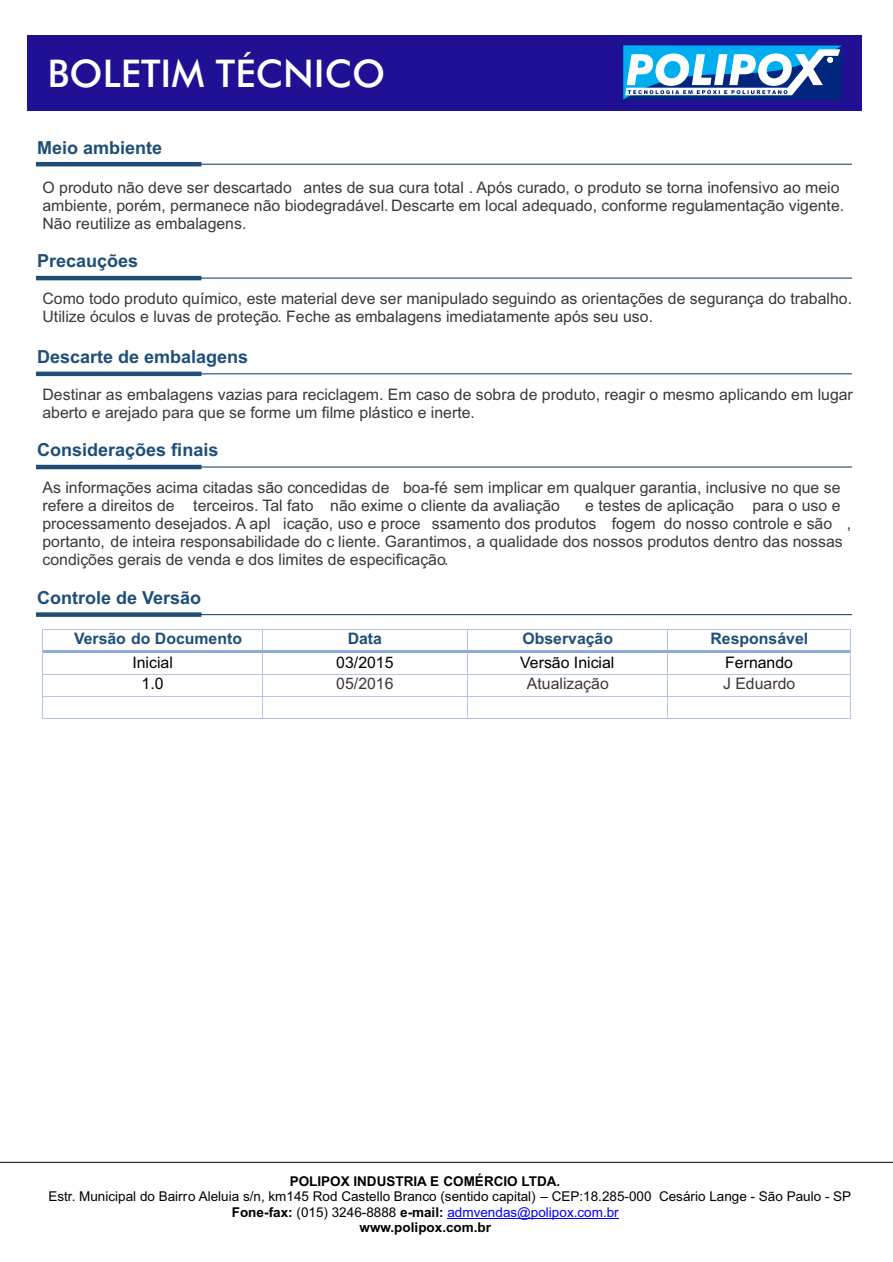
<style>
.page{position:relative;width:893px;height:1262px;background:#fff}
.page>*{position:absolute;margin:0;border:0;box-sizing:border-box;transform-origin:0 0}
.t1{font:500 38.25px "Futura BT";color:#fff}
.t2{font:700 18px "Arial";color:#1f4e79}
.t3{font:15.9px/18.1px "Arial";color:#3b3838}
.t4{font:700 15.9px "Arial";color:#1f4e79}
.t5{font:15.9px "Arial";color:#000}
.t6{font:13.5px "Arial";color:#000}
.t7{font:13.5px "Arial";color:#00f}
.t8{font:700 13.5px "Arial";color:#000}
.s1{font-weight:700;color:#000}
.s2{color:#000}
</style>
<div class="page">
<hr style="left:447px;top:1218px;width:172px;height:1px;background:#00f">
<hr style="left:0;top:1161px;width:893px;height:1px;background:#000">
<hr style="left:43px;top:629px;width:219px;height:1px;background:#b4c6e7">
<hr style="left:263px;top:629px;width:203px;height:1px;background:#b4c6e7">
<hr style="left:467px;top:629px;width:200px;height:1px;background:#b4c6e7">
<hr style="left:668px;top:629px;width:182px;height:1px;background:#b4c6e7">
<hr style="left:43px;top:651px;width:219px;height:2px;background:#8eaadb">
<hr style="left:264px;top:651px;width:202px;height:2px;background:#8eaadb">
<hr style="left:469px;top:651px;width:198px;height:2px;background:#8eaadb">
<hr style="left:669px;top:651px;width:181px;height:2px;background:#8eaadb">
<hr style="left:43px;top:674px;width:219px;height:1px;background:#b4c6e7">
<hr style="left:263px;top:674px;width:203px;height:1px;background:#b4c6e7">
<hr style="left:467px;top:674px;width:200px;height:1px;background:#b4c6e7">
<hr style="left:668px;top:674px;width:182px;height:1px;background:#b4c6e7">
<hr style="left:43px;top:696px;width:219px;height:1px;background:#b4c6e7">
<hr style="left:263px;top:696px;width:203px;height:1px;background:#b4c6e7">
<hr style="left:467px;top:696px;width:200px;height:1px;background:#b4c6e7">
<hr style="left:668px;top:696px;width:182px;height:1px;background:#b4c6e7">
<svg style="left:42px;top:629px;width:1px;height:90px"></svg>
<hr style="left:43px;top:718px;width:219px;height:1px;background:#b4c6e7">
<svg style="left:262px;top:629px;width:2px;height:90px"></svg>
<hr style="left:263px;top:718px;width:203px;height:1px;background:#b4c6e7">
<svg style="left:466px;top:629px;width:3px;height:90px"></svg>
<hr style="left:467px;top:718px;width:200px;height:1px;background:#b4c6e7">
<svg style="left:667px;top:629px;width:2px;height:90px"></svg>
<hr style="left:668px;top:718px;width:182px;height:1px;background:#b4c6e7">
<svg style="left:850px;top:629px;width:1px;height:90px"></svg>
<hr style="left:43px;top:164px;width:809px;height:1px;background:#1f4d78">
<hr style="left:36px;top:162px;width:165px;height:4px;background:#1f4d78">
<hr style="left:43px;top:277px;width:809px;height:2px;background:#1f4d78">
<hr style="left:36px;top:276px;width:165px;height:4px;background:#1f4d78">
<hr style="left:43px;top:373px;width:809px;height:1px;background:#1f4d78">
<div style="left:36px;top:371px;width:165px;height:5px;background:#1f4d78"></div>
<hr style="left:43px;top:466px;width:809px;height:1px;background:#1f4d78">
<hr style="left:36px;top:465px;width:165px;height:4px;background:#1f4d78">
<hr style="left:43px;top:614px;width:809px;height:1px;background:#1f4d78">
<div style="left:36px;top:612px;width:165px;height:5px;background:#1f4d78"></div>
<div style="left:27px;top:35px;width:834px;height:75px;background:#201094"></div>
<svg style="left:623px;top:45px;width:219px;height:55px;background:#61a3d2"></svg>
<h1 class="t1" style="left:48px;top:58px;width:339px">BOLETIM TÉCNICO</h1>
<p class="t2" style="left:37px;top:140px;width:127px">Meio ambiente</p>
<p class="t3" style="left:42px;top:179px;width:803px">O produto não deve ser descartado antes de sua cura total . Após curado, o produto se torna inofensivo ao meio ambiente, porém, permanece não biodegradável. Descarte em local adequado, conforme regulamentação vigente.<br>Não reutilize as embalagens.</p>
<p class="t2" style="left:37px;top:254px;width:103px">Precauções</p>
<p class="t3" style="left:42px;top:291px;width:811px">Como todo produto químico, este material deve ser manipulado seguindo as orientações de segurança do trabalho.<br>Utilize óculos e luvas de proteção. Feche as embalagens imediatamente após seu uso.</p>
<p class="t2" style="left:37px;top:350px;width:213px">Descarte de embalagens</p>
<p class="t3" style="left:42px;top:386px;width:811px">Destinar as embalagens vazias para reciclagem. Em caso de sobra de produto, reagir o mesmo aplicando em lugar aberto e arejado para que se forme um filme plástico e inerte.</p>
<p class="t2" style="left:37px;top:443px;width:183px">Considerações finais</p>
<p class="t3" style="left:42px;top:480px;width:799px">As informações acima citadas são concedidas de boa-fé sem implicar em qualquer garantia, inclusive no que se refere a direitos de terceiros. Tal fato não exime o cliente da avaliação</p>
<p class="t3" style="left:42px;top:498px;width:810px;text-indent:542px">e testes de aplicação para o uso e processamento desejados. A apl icação, uso e proce ssamento dos produtos fogem do nosso controle e são , portanto, de inteira responsabilidade do c liente. Garantimos, a qualidade dos nossos produtos dentro das nossas condições gerais de venda e dos limites de especificação.</p>
<p class="t2" style="left:37px;top:591px;width:165px">Controle de Versão</p>
<p class="t4" style="left:74px;top:632px;width:169px">Versão do Documento</p>
<p class="t4" style="left:347px;top:632px;width:36px">Data</p>
<p class="t4" style="left:522px;top:632px;width:92px">Observação</p>
<p class="t4" style="left:710px;top:632px;width:99px">Responsável</p>
<p class="t5" style="left:132px;top:656px;width:42px">Inicial</p>
<p class="t5" style="left:336px;top:656px;width:59px">03/2015</p>
<p class="t5" style="left:520px;top:656px;width:96px">Versão Inicial</p>
<p class="t5" style="left:725px;top:656px;width:69px">Fernando</p>
<p class="t5" style="left:142px;top:678px;width:24px">1.0</p>
<p class="t3" style="left:336px;top:676px;width:59px">05/2016</p>
<p class="t3" style="left:527px;top:676px;width:83px">Atualização</p>
<p class="t3" style="left:723px;top:676px;width:74px">J Eduardo</p>
<p class="t8" style="left:290px;top:1175px;width:272px">POLIPOX INDUSTRIA E COMÉRCIO LTDA.</p>
<p class="t6" style="left:48px;top:1191px;width:804px">Estr. Municipal do Bairro Aleluia s/n, km145 Rod Castello Branco (sentido capital) – CEP:18.285-000 Cesário Lange - São Paulo - SP</p>
<p class="t7" style="left:232px;top:1206px;width:388px"><span class="s1">Fone-fax:</span> <span class="s2">(015) 3246-8888</span> <span class="s1">e-mail:</span> admvendas@polipox.com.br</p>
<p class="t8" style="left:359px;top:1222px;width:133px">www.polipox.com.br</p>
</div>
